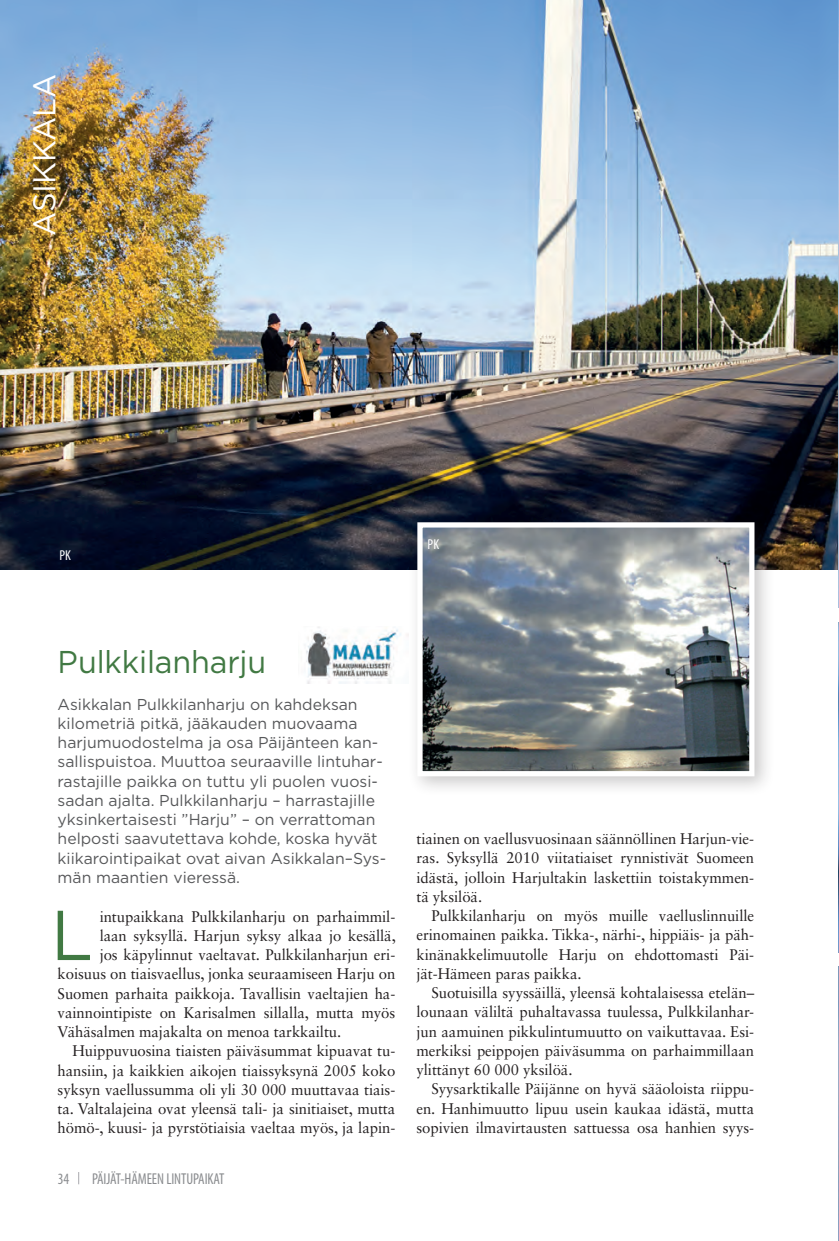
<style>
.page{position:relative;width:839px;height:1241px;background:#fff}
.page>*{position:absolute;margin:0;border:0;box-sizing:border-box;transform-origin:0 0}
.t1{font:70.35px "Gotham";color:#417943}
.t2{font:31.5px "Gotham";letter-spacing:-.005em;color:#417943}
.t3{font:31.5px "Gotham";letter-spacing:-.005em;color:#fff}
.t4{font:15.75px/19.2px "Gotham";color:#57585a}
.t5{font:condensed 15.75px "Myriad Pro";letter-spacing:-.005em;color:#8a8c8f;scale:.95 1}
.t6{font:15.4px/19.2px "Sabon LT Std";letter-spacing:-.005em;color:#231f20;text-align:justify}
.t7{font:condensed 14.35px "Myriad Pro";color:#fff}
</style>
<div class="page">
<svg style="left:78px;top:1172px;width:1px;height:12px"></svg>
<img style="left:0;top:0;width:838px;height:570px">
<img style="left:838px;top:1px;width:1px;height:606px">
<img style="left:306px;top:627px;width:95px;height:56px">
<img style="left:838px;top:622px;width:1px;height:330px">
<img style="left:838px;top:966px;width:1px;height:273px">
<div style="left:407px;top:512px;width:367px;height:285px;background:#231f20;opacity:.25"></div>
<img style="left:423px;top:528px;width:325px;height:242px">
<div style="left:417px;top:522px;width:337px;height:254px;border:5px solid #fff"></div>
<h2 class="t3" style="left:24px;top:236px;width:164px;rotate:-90deg">ASIKKALA</h2>
<p class="t7" style="left:59px;top:546px;width:13px">PK</p>
<p class="t7" style="left:427px;top:535px;width:13px">PK</p>
<h2 class="t2" style="left:58px;top:642px;width:210px">Pulkkilanharju</h2>
<p class="t4" style="left:58px;top:694px;width:330px">Asikkalan Pulkkilanharju on kahdeksan kilometriä pitkä, jääkauden muovaama harjumuodostelma ja osa Päijänteen kan&shy;sallispuistoa. Muuttoa seuraaville lintuhar&shy;rastajille paikka on tuttu yli puolen vuosi&shy;sadan ajalta. Pulkkilanharju – harrastajille yksinkertaisesti ”Harju” – on verrattoman helposti saavutettava kohde, koska hyvät kiikarointipaikat ovat aivan Asikkalan–Sys&shy;män maantien vieressä.</p>
<h1 class="t1" style="left:51px;top:890px;width:44px">L</h1>
<p class="t6" style="left:100px;top:906px;width:297px">intupaikkana Pulkkilanharju on parhaimmil-</p>
<p class="t6" style="left:100px;top:925px;width:298px">laan syksyllä. Harjun syksy alkaa jo kesällä,</p>
<p class="t6" style="left:100px;top:945px;width:297px">jos käpylinnut vaeltavat. Pulkkilanharjun eri-</p>
<p class="t6" style="left:58px;top:964px;width:339px">koisuus on tiaisvaellus, jonka seuraamiseen Harju on</p>
<p class="t6" style="left:58px;top:983px;width:339px">Suomen parhaita paikkoja. Tavallisin vaeltajien ha-</p>
<p class="t6" style="left:58px;top:1002px;width:339px">vainnointipiste on Karisalmen sillalla, mutta myös</p>
<p class="t6" style="left:58px;top:1022px;width:285px">Vähäsalmen majakalta on menoa tarkkailtu.</p>
<p class="t6" style="left:73px;top:1041px;width:324px">Huippuvuosina tiaisten päiväsummat kipuavat tu-</p>
<p class="t6" style="left:58px;top:1060px;width:339px">hansiin, ja kaikkien aikojen tiaissyksynä 2005 koko</p>
<p class="t6" style="left:58px;top:1079px;width:339px">syksyn vaellussumma oli yli 30 000 muuttavaa tiais-</p>
<p class="t6" style="left:58px;top:1099px;width:339px">ta. Valtalajeina ovat yleensä tali- ja sinitiaiset, mutta</p>
<p class="t6" style="left:58px;top:1118px;width:339px">hömö-, kuusi- ja pyrstötiaisia vaeltaa myös, ja lapin-</p>
<p class="t5" style="left:58px;top:1169px;width:14px">34</p>
<p class="t5" style="left:92px;top:1169px;width:141px">PÄIJÄT-HÄMEEN LINTUPAIKAT</p>
<p class="t6" style="left:416px;top:829px;width:339px">tiainen on vaellusvuosinaan säännöllinen Harjun-vie&shy;ras. Syksyllä 2010 viitatiaiset rynnistivät Suomeen idästä, jolloin Harjultakin laskettiin toistakymmen&shy;tä yksilöä.</p>
<p class="t6" style="left:416px;top:906px;width:339px;text-indent:15px">Pulkkilanharju on myös muille vaelluslinnuille erinomainen paikka. Tikka-, närhi-, hippiäis- ja päh&shy;kinänakkelimuutolle Harju on ehdottomasti Päi&shy;jät-Hämeen paras paikka.</p>
<p class="t6" style="left:416px;top:983px;width:339px;text-indent:15px">Suotuisilla syyssäillä, yleensä kohtalaisessa etelän– lounaan väliltä puhaltavassa tuulessa, Pulkkilanhar&shy;jun aamuinen pikkulintumuutto on vaikuttavaa. Esi&shy;merkiksi peippojen päiväsumma on parhaimmillaan ylittänyt 60 000 yksilöä.</p>
<p class="t6" style="left:416px;top:1079px;width:339px;text-indent:15px">Syysarktikalle Päijänne on hyvä sääoloista riippu&shy;en. Hanhimuutto lipuu usein kaukaa idästä, mutta sopivien ilmavirtausten sattuessa osa hanhien syys-</p>
</div>
